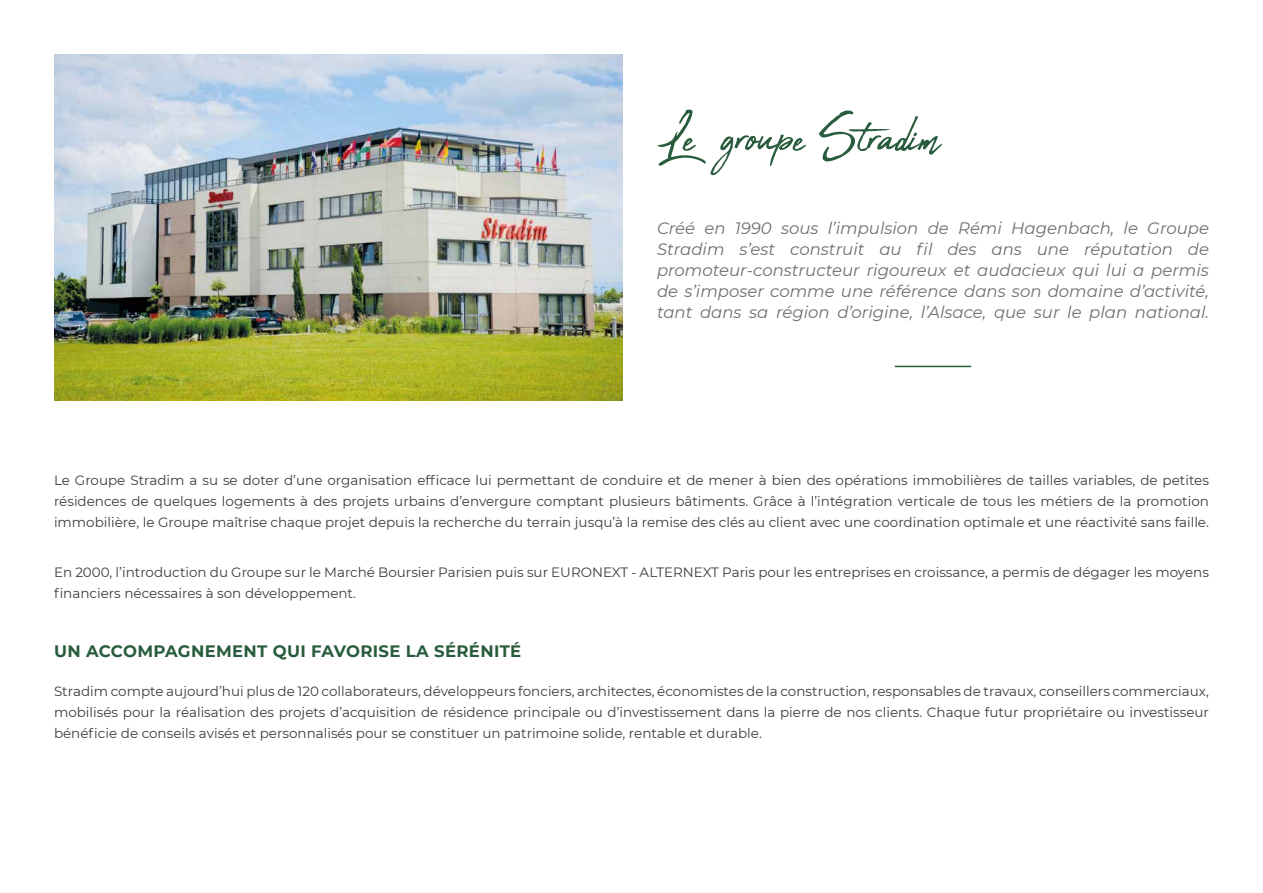
<style>
.page{position:relative;width:1263px;height:893px;background:#fff}
.page>*{position:absolute;margin:0;border:0;box-sizing:border-box;transform-origin:0 0}
.t1{font:66px "Abuget";color:#295c3d}
.t2{font:italic 16.5px/21px "Montserrat";color:#706f6f;text-align:justify}
.t3{font:700 16.5px "Montserrat";letter-spacing:.02em;color:#295c3d}
.t4{font:13.5px/21px "Montserrat";color:#3c3c3b;text-align:justify}
</style>
<div class="page">
<img style="left:54px;top:54px;width:569px;height:347px">
<hr style="left:895px;top:366px;width:76px;height:1px;background:#295c3d">
<h1 class="t1" style="left:657px;top:100px;width:285px">Le groupe Stradim</h1>
<p class="t2" style="left:657px;top:217px;width:553px">Créé en 1990 sous l’impulsion de Rémi Hagenbach, le Groupe Stradim s’est construit au fil des ans une réputation de promoteur-constructeur rigoureux et audacieux qui lui a permis de s’imposer comme une référence dans son domaine d’activité, tant dans sa région d’origine, l’Alsace, que sur le plan national.</p>
<p class="t4" style="left:54px;top:469px;width:1156px">Le Groupe Stradim a su se doter d’une organisation efficace lui permettant de conduire et de mener à bien des opérations immobilières de tailles variables, de petites résidences de quelques logements à des projets urbains d’envergure comptant plusieurs bâtiments. Grâce à l’intégration verticale de tous les métiers de la promotion immobilière, le Groupe maîtrise chaque projet depuis la recherche du terrain jusqu’à la remise des clés au client avec une coordination optimale et une réactivité sans faille.</p>
<p class="t4" style="left:54px;top:562px;width:1156px">En 2000, l’introduction du Groupe sur le Marché Boursier Parisien puis sur EURONEXT - ALTERNEXT Paris pour les entreprises en croissance, a permis de dégager les moyens financiers nécessaires à son développement.</p>
<p class="t3" style="left:54px;top:639px;width:469px">UN ACCOMPAGNEMENT QUI FAVORISE LA SÉRÉNITÉ</p>
<p class="t4" style="left:54px;top:680px;width:1156px">Stradim compte aujourd’hui plus de 120 collaborateurs, développeurs fonciers, architectes, économistes de la construction, responsables de travaux, conseillers commerciaux, mobilisés pour la réalisation des projets d’acquisition de résidence principale ou d’investissement dans la pierre de nos clients. Chaque futur propriétaire ou investisseur bénéficie de conseils avisés et personnalisés pour se constituer un patrimoine solide, rentable et durable.</p>
</div>
